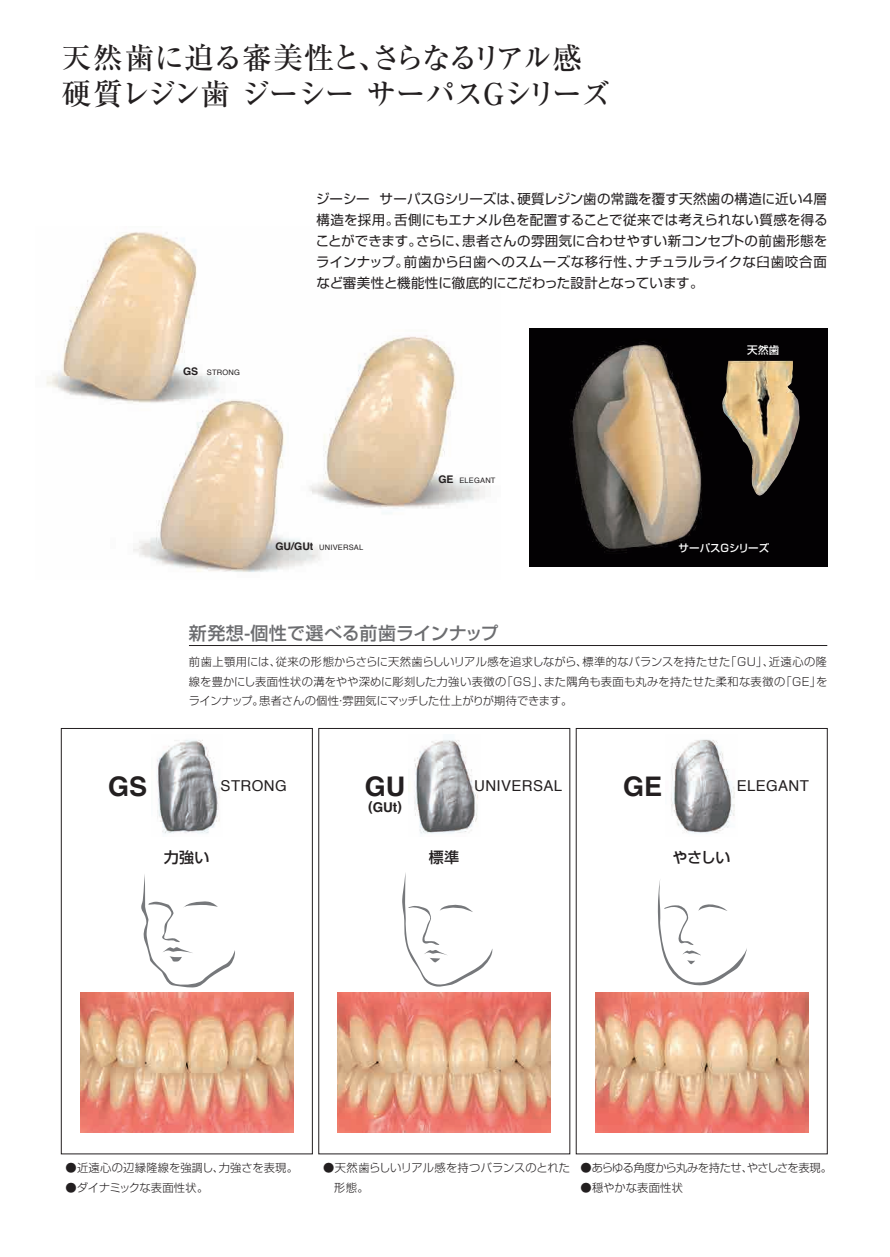
<style>
.page{position:relative;width:890px;height:1257px;background:#fff}
.page>*{position:absolute;margin:0;border:0;box-sizing:border-box;transform-origin:0 0}
.t1{font:500 30px/36px "Ryumin Pro";letter-spacing:-.05em;color:#231f20}
.t2{font:700 27px "Helvetica";color:#231f20}
.t3{font:500 18px "Shin Go Pro";color:#6c6d70}
.t4{font:15px "Helvetica";letter-spacing:.025em;color:#231f20}
.t5{font:500 15px "Shin Go Pro";letter-spacing:.005em;color:#231f20}
.t6{font:13.5px/21px "Shin Go Pro";color:#231f20;text-align:justify}
.t7{font:700 13.5px "Helvetica";color:#231f20}
.t8{font:300 11.25px/19.5px "Shin Go Pro";letter-spacing:-.005em;color:#231f20;text-align:justify}
.t9{font:300 11.25px "Shin Go Pro";letter-spacing:-.045em;color:#231f20}
.t10{font:300 11.25px "Shin Go Pro";letter-spacing:.025em;color:#231f20}
.t11{font:300 11.25px "Shin Go Pro";letter-spacing:.015em;color:#231f20}
.t12{font:500 10.5px "Shin Go Pro";color:#fff}
.t13{font:7.5px "Helvetica";letter-spacing:.025em;color:#231f20}
.s1{font-weight:700;font-size:10.5px}
</style>
<div class="page">
<div style="left:61px;top:728px;width:251px;height:426px;border:1px solid #231f20"></div>
<div style="left:318px;top:728px;width:252px;height:426px;border:1px solid #231f20"></div>
<hr style="left:189px;top:645px;width:638px;height:1px;background:#231f20">
<img style="left:46px;top:232px;width:439px;height:340px">
<img style="left:529px;top:328px;width:298px;height:239px">
<img style="left:722px;top:361px;width:77px;height:135px">
<img style="left:157px;top:740px;width:63px;height:94px">
<img style="left:408px;top:740px;width:70px;height:94px">
<img style="left:671px;top:739px;width:64px;height:95px">
<img style="left:80px;top:992px;width:213px;height:140px">
<img style="left:338px;top:992px;width:212px;height:140px">
<img style="left:595px;top:992px;width:212px;height:140px">
<svg style="left:141px;top:874px;width:94px;height:114px"></svg>
<svg style="left:402px;top:873px;width:91px;height:114px"></svg>
<svg style="left:657px;top:880px;width:89px;height:105px"></svg>
<h1 class="t1" style="left:61px;top:37px;width:551px">天然歯に迫る審美性と、さらなるリアル感硬質レジン歯 ジーシー サーパスGシリーズ</h1>
<p class="t6" style="left:316px;top:187px;width:513px">ジーシー サーパスGシリーズは、硬質レジン歯の常識を覆す天然歯の構造に近い4層構造を採用。舌側にもエナメル色を配置することで従来では考えられない質感を得ることができます。さらに、患者さんの雰囲気に合わせやすい新コンセプトの前歯形態をラインナップ。前歯から臼歯へのスムーズな移行性、ナチュラルライクな臼歯咬合面など審美性と機能性に徹底的にこだわった設計となっています。</p>
<p class="t13" style="left:183px;top:366px;width:58px"><span class="s1">GS</span> STRONG</p>
<p class="t13" style="left:275px;top:541px;width:89px"><span class="s1">GU/GUt</span> UNIVERSAL</p>
<p class="t13" style="left:438px;top:474px;width:59px"><span class="s1">GE</span> ELEGANT</p>
<h3 class="t3" style="left:189px;top:618px;width:311px">新発想-個性で選べる前歯ラインナップ</h3>
<p class="t12" style="left:747px;top:341px;width:34px">天然歯</p>
<p class="t12" style="left:678px;top:539px;width:92px">サーパスGシリーズ</p>
<p class="t8" style="left:189px;top:650px;width:640px">前歯上顎用には、従来の形態からさらに天然歯らしいリアル感を追求しながら、標準的なバランスを持たせた「GU」、近遠心の隆線を豊かにし表面性状の溝をやや深めに彫刻した力強い表徴の「GS」、また隅角も表面も丸みを持たせた柔和な表徴の「GE」をラインナップ。患者さんの個性・雰囲気にマッチした仕上がりが期待できます。</p>
<h2 class="t2" style="left:108px;top:764px;width:41px">GS</h2>
<h2 class="t2" style="left:365px;top:764px;width:42px">GU</h2>
<p class="t7" style="left:368px;top:796px;width:35px">(GUt)</p>
<h2 class="t2" style="left:623px;top:764px;width:41px">GE</h2>
<h3 class="t4" style="left:220px;top:774px;width:68px">STRONG</h3>
<h3 class="t4" style="left:474px;top:774px;width:90px">UNIVERSAL</h3>
<h3 class="t4" style="left:736px;top:774px;width:74px">ELEGANT</h3>
<h3 class="t5" style="left:164px;top:844px;width:47px">力強い</h3>
<h3 class="t5" style="left:429px;top:844px;width:32px">標準</h3>
<h3 class="t5" style="left:672px;top:844px;width:59px">やさしい</h3>
<p class="t10" style="left:66px;top:1158px;width:234px">●近遠心の辺縁隆線を強調し、力強さを表現。</p>
<p class="t8" style="left:66px;top:1176px;width:144px">●ダイナミックな表面性状。</p>
<p class="t8" style="left:334px;top:1156px;width:237px;text-indent:-11px">●天然歯らしいリアル感を持つバランスのとれた形態。</p>
<p class="t9" style="left:580px;top:1158px;width:253px">●あらゆる角度から丸みを持たせ、やさしさを表現。</p>
<p class="t11" style="left:580px;top:1178px;width:104px">●穏やかな表面性状</p>
</div>
